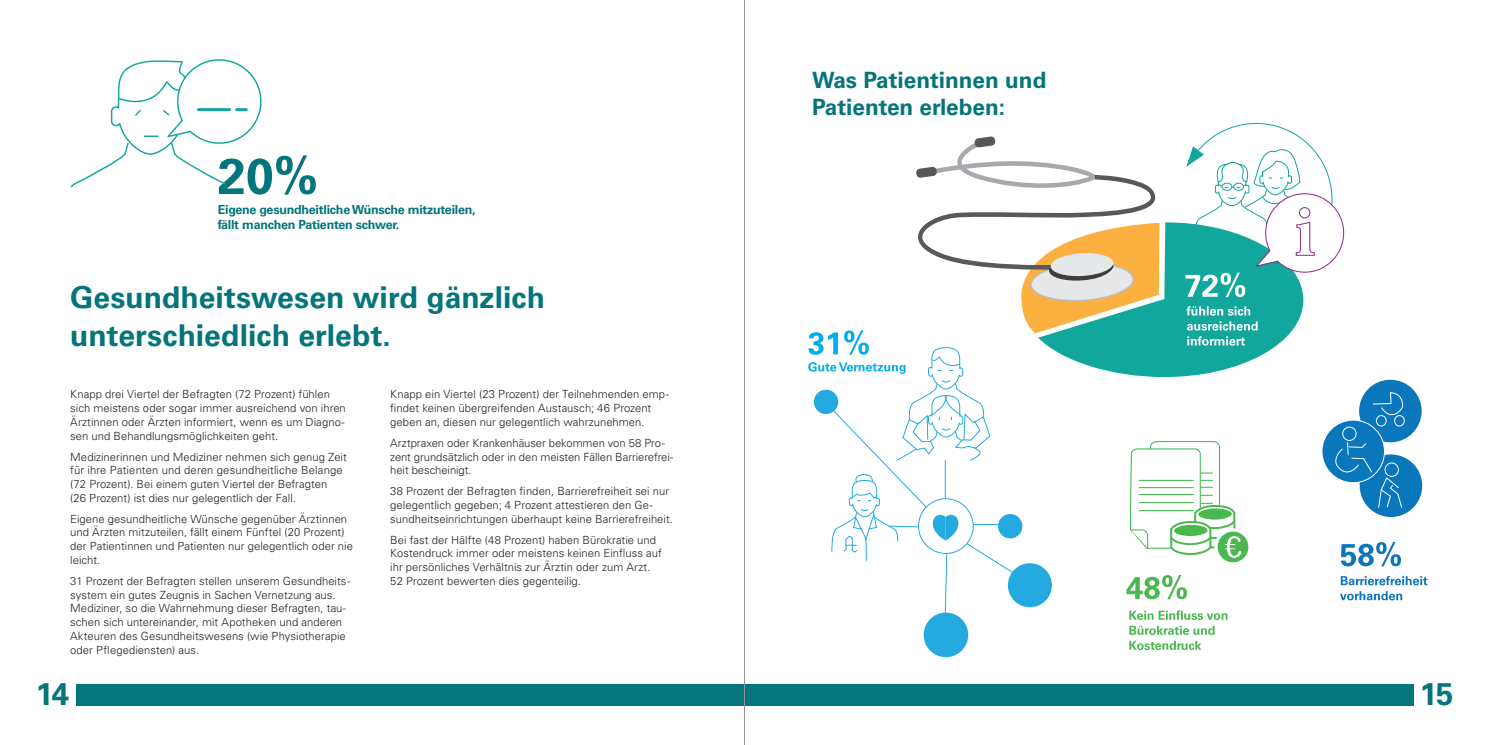
<style>
.page{position:relative;width:1489px;height:745px;background:#fff}
.page>*{position:absolute;margin:0;border:0;box-sizing:border-box;transform-origin:0 0}
.t1{font:700 50.25px "Univers LT Pro 65";color:#04757b}
.t2{font:700 31.25px "Univers LT Pro 65";color:#04757b}
.Head_1c{font:700 30px/37.5px "Univers LT Pro 65";letter-spacing:.005em;color:#04757b}
.Head_2a{font:700 22.5px/27px "Univers LT Pro 65";color:#04757b}
.t3{font:700 12.5px/15px "Univers LT Pro 65";letter-spacing:-.02em;color:#04757b}
.t4{font:300 11.25px/13.8px "Univers LT Std";letter-spacing:.005em;color:#231f20}
</style>
<div class="page">
<div style="left:76px;top:684px;width:1337px;height:21px;background:#04757b"></div>
<img style="left:70px;top:59px;width:192px;height:128px">
<img style="left:808px;top:122px;width:620px;height:536px">
<hr style="left:744px;top:0;width:1px;height:744px;background:#939598">
<p class="t1" style="left:218px;top:146px;width:102px">20%</p>
<p class="t3" style="left:218px;top:202px;width:259px">Eigene gesundheitliche Wünsche mitzuteilen, fällt manchen Patienten schwer.</p>
<h1 class="Head_1c" style="left:70px;top:279px;width:476px">Gesundheitswesen wird gänzlich unterschiedlich erlebt.</h1>
<p class="t4" style="left:70px;top:387px;width:277px">Knapp drei Viertel der Befragten (72 Prozent) fühlen sich meistens oder sogar immer ausreichend von ihren Ärztinnen oder Ärzten informiert, wenn es um Diagno&shy;sen und Behandlungsmöglichkeiten geht.</p>
<p class="t4" style="left:70px;top:449px;width:278px">Medizinerinnen und Mediziner nehmen sich genug Zeit für ihre Patienten und deren gesundheitliche Belange (72 Prozent). Bei einem guten Viertel der Befragten<br>(26 Prozent) ist dies nur gelegentlich der Fall.</p>
<p class="t4" style="left:70px;top:511px;width:284px">Eigene gesundheitliche Wünsche gegenüber Ärztinnen und Ärzten mitzuteilen, fällt einem Fünftel (20 Prozent) der Patientinnen und Patienten nur gelegentlich oder nie leicht.</p>
<p class="t4" style="left:70px;top:573px;width:281px">31 Prozent der Befragten stellen unserem Gesundheits&shy;system ein gutes Zeugnis in Sachen Vernetzung aus.<br>Mediziner, so die Wahrnehmung dieser Befragten, tau&shy;schen sich untereinander, mit Apotheken und anderen Akteuren des Gesundheitswesens (wie Physiotherapie oder Pflegediensten) aus.</p>
<p class="t4" style="left:390px;top:387px;width:280px">Knapp ein Viertel (23 Prozent) der Teilnehmenden emp&shy;findet keinen übergreifenden Austausch; 46 Prozent geben an, diesen nur gelegentlich wahrzunehmen.</p>
<p class="t4" style="left:390px;top:435px;width:284px">Arztpraxen oder Krankenhäuser bekommen von 58 Pro&shy;zent grundsätzlich oder in den meisten Fällen Barrierefrei&shy;heit bescheinigt.</p>
<p class="t4" style="left:390px;top:484px;width:284px">38 Prozent der Befragten finden, Barrierefreiheit sei nur gelegentlich gegeben; 4 Prozent attestieren den Ge&shy;sundheitseinrichtungen überhaupt keine Barrierefreiheit.</p>
<p class="t4" style="left:390px;top:532px;width:273px">Bei fast der Hälfte (48 Prozent) haben Bürokratie und Kostendruck immer oder meistens keinen Einfluss auf ihr persönliches Verhältnis zur Ärztin oder zum Arzt.<br>52 Prozent bewerten dies gegenteilig.</p>
<h2 class="Head_2a" style="left:812px;top:67px;width:236px">Was Patientinnen und<br>Patienten erleben:</h2>
<h2 class="t2" style="left:36px;top:674px;width:35px">14</h2>
<h2 class="t2" style="left:1419px;top:674px;width:35px">15</h2>
</div>
